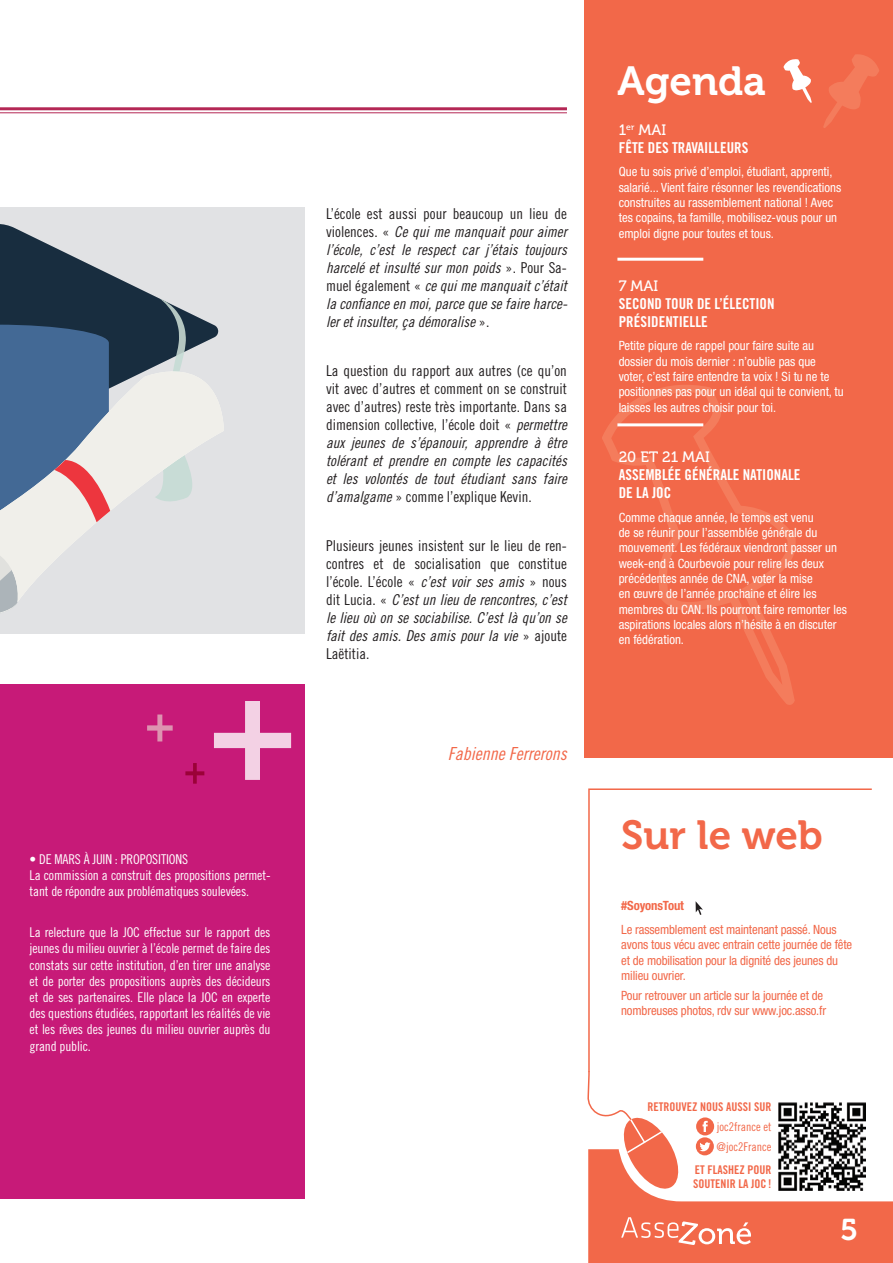
<style>
.page{position:relative;width:893px;height:1263px;background:#fff}
.page>*{position:absolute;margin:0;border:0;box-sizing:border-box;transform-origin:0 0}
.t1{font:40.5px "Museo 700";color:#f26849}
.t2{font:40.5px "Museo 700";color:#fff}
.t3{font:30px "Museo 700";color:#fff}
.t4{font:18px "Trade Gothic LT Std Cn 18 Obl";color:#f26849}
.t5{font:15px/18px "Trade Gothic LT Std Cn 18 Obl";color:#231f20;text-align:justify}
.t6{font:15px/18px "Trade Gothic LT Std Cn 18";color:#231f20;text-align:justify}
.t7{font:15px/18px "Trade Gothic LT Std Bd Cn 20";color:#fff}
.t8{font:15px "Museo 500";color:#fff}
.t9{font:13.5px/16.2px "Trade Gothic LT Std Cn 18";letter-spacing:-.01em;color:#fff}
.t10{font:condensed 12.75px/15.3px "Helvetica Neue LT Std";color:#fff}
.t11{font:condensed 12.75px/15.3px "Helvetica Neue LT Std";letter-spacing:-.01em;color:#f26849}
.t12{font:700 condensed 12.75px "Helvetica Neue LT Std";letter-spacing:-.01em;color:#f26849}
.t13{font:12px/14.4px "Trade Gothic LT Std Bd Cn 20";color:#f26849}
.t14{font:12px/20px "Trade Gothic LT Std Cn 18";color:#f26849}
.s1{font-family:"Trade Gothic LT Std Cn 18"}
.s2{font-family:"Trade Gothic LT Std Cn 18 Obl"}
</style>
<div class="page">
<div style="left:585px;top:0;width:308px;height:757px;background:#f26849"></div>
<hr style="left:0;top:107px;width:567px;height:3px;background:#b42755">
<hr style="left:0;top:112px;width:567px;height:1px;background:#b42755">
<svg style="left:588px;top:788px;width:284px;height:282px"></svg>
<svg style="left:783px;top:59px;width:29px;height:44px"></svg>
<svg style="left:823px;top:54px;width:56px;height:74px"></svg>
<svg style="left:602px;top:385px;width:194px;height:320px"></svg>
<hr style="left:617px;top:258px;width:86px;height:3px;background:#fff">
<hr style="left:617px;top:423px;width:86px;height:3px;background:#fff">
<svg style="left:587px;top:1070px;width:306px;height:193px"></svg>
<div style="left:0;top:685px;width:305px;height:514px;background:#c71a78"></div>
<svg style="left:214px;top:701px;width:77px;height:79px"></svg>
<svg style="left:147px;top:714px;width:26px;height:27px"></svg>
<svg style="left:185px;top:763px;width:19px;height:21px"></svg>
<div style="left:0;top:207px;width:305px;height:427px;background:#e1e2e4"></div>
<svg style="left:0;top:224px;width:218px;height:123px;fill:#182d3f"></svg>
<svg style="left:0;top:602px;width:18px;height:10px"></svg>
<svg style="left:0;top:347px;width:224px;height:255px"></svg>
<svg style="left:0;top:325px;width:110px;height:197px"></svg>
<p class="t9" style="left:30px;top:851px;width:242px">• DE MARS À JUIN : PROPOSITIONS<br>La commission a construit des propositions permet&shy;tant de répondre aux problématiques soulevées.</p>
<p class="t9" style="left:30px;top:924px;width:242px;text-align:justify">La relecture que la JOC effectue sur le rapport des jeunes du milieu ouvrier à l’école permet de faire des constats sur cette institution, d’en tirer une analyse et de porter des propositions auprès des décideurs et de ses partenaires. Elle place la JOC en experte des questions étudiées, rapportant les réalités de vie et les rêves des jeunes du milieu ouvrier auprès du grand public.</p>
<p class="t6" style="left:326px;top:205px;width:242px">L’école est aussi pour beaucoup un lieu de</p>
<p class="t5" style="left:326px;top:223px;width:243px"><span class="s1">violences. «</span> Ce qui me manquait pour aimer l’école, c’est le respect car j’étais toujours harcelé et insulté sur mon poids <span class="s1">». Pour Sa&shy;muel également «</span> ce qui me manquait c’était la confiance en moi, parce que se faire harce&shy;ler et insulter, ça démoralise <span class="s1">».</span></p>
<p class="t6" style="left:326px;top:361px;width:242px">La question du rapport aux autres (ce qu’on vit avec d’autres et comment on se construit avec d’autres) reste très importante. Dans sa dimension collective, l’école doit « <span class="s2">permettre</span></p>
<p class="t5" style="left:326px;top:434px;width:242px">aux jeunes de s’épanouir, apprendre à être tolérant et prendre en compte les capacités et les volontés de tout étudiant sans faire</p>
<p class="t6" style="left:326px;top:487px;width:207px"><span class="s2">d’amalgame</span> » comme l’explique Kevin.</p>
<p class="t6" style="left:326px;top:536px;width:242px">Plusieurs jeunes insistent sur le lieu de ren&shy;contres et de socialisation que constitue l’école. L’école « <span class="s2">c’est voir ses amis</span> » nous</p>
<p class="t5" style="left:326px;top:591px;width:242px"><span class="s1">dit Lucia. «</span> C’est un lieu de rencontres, c’est le lieu où on se sociabilise. C’est là qu’on se fait des amis. Des amis pour la vie <span class="s1">» ajoute</span></p>
<p class="t6" style="left:326px;top:644px;width:45px">Laëtitia.</p>
<h3 class="t4" style="left:448px;top:743px;width:120px">Fabienne Ferrerons</h3>
<h1 class="t2" style="left:617px;top:58px;width:150px">Agenda</h1>
<p class="t8" style="left:619px;top:121px;width:49px">1<sup>er</sup> MAI</p>
<p class="t7" style="left:619px;top:138px;width:131px">FÊTE DES TRAVAILLEURS</p>
<p class="t10" style="left:619px;top:164px;width:224px">Que tu sois privé d’emploi, étudiant, apprenti, salarié... Vient faire résonner les revendications construites au rassemblement national ! Avec tes copains, ta famille, mobilisez-vous pour un emploi digne pour toutes et tous.</p>
<p class="t8" style="left:619px;top:277px;width:41px">7 MAI</p>
<p class="t7" style="left:619px;top:294px;width:157px">SECOND TOUR DE L’ÉLECTION<br>PRÉSIDENTIELLE</p>
<p class="t10" style="left:619px;top:338px;width:227px">Petite piqure de rappel pour faire suite au dossier du mois dernier : n’oublie pas que voter, c’est faire entendre ta voix ! Si tu ne te positionnes pas pour un idéal qui te convient, tu laisses les autres choisir pour toi.</p>
<p class="t8" style="left:619px;top:449px;width:93px">20 ET 21 MAI</p>
<p class="t7" style="left:619px;top:465px;width:183px">ASSEMBLÉE GÉNÉRALE NATIONALE<br>DE LA JOC</p>
<p class="t10" style="left:619px;top:509px;width:230px">Comme chaque année, le temps est venu<br>de se réunir pour l’assemblée générale du mouvement. Les fédéraux viendront passer un week-end à Courbevoie pour relire les deux précédentes année de CNA, voter la mise<br>en œuvre de l’année prochaine et élire les membres du CAN. Ils pourront faire remonter les aspirations locales alors n’hésite à en discuter en fédération.</p>
<h1 class="t1" style="left:621px;top:812px;width:203px">Sur le web</h1>
<p class="t12" style="left:621px;top:898px;width:64px">#SoyonsTout</p>
<p class="t11" style="left:621px;top:922px;width:233px">Le rassemblement est maintenant passé. Nous avons tous vécu avec entrain cette journée de fête et de mobilisation pour la dignité des jeunes du milieu ouvrier.</p>
<p class="t11" style="left:621px;top:987px;width:206px">Pour retrouver un article sur la journée et de nombreuses photos, rdv sur www.joc.asso.fr</p>
<p class="t13" style="left:647px;top:1100px;width:125px">RETROUVEZ NOUS AUSSI SUR</p>
<p class="t14" style="left:716px;top:1117px;width:56px">joc2france et @joc2France</p>
<p class="t13" style="left:693px;top:1162px;width:80px">ET FLASHEZ POUR<br>SOUTENIR LA JOC !</p>
<h2 class="t3" style="left:840px;top:1213px;width:19px">5</h2>
</div>
